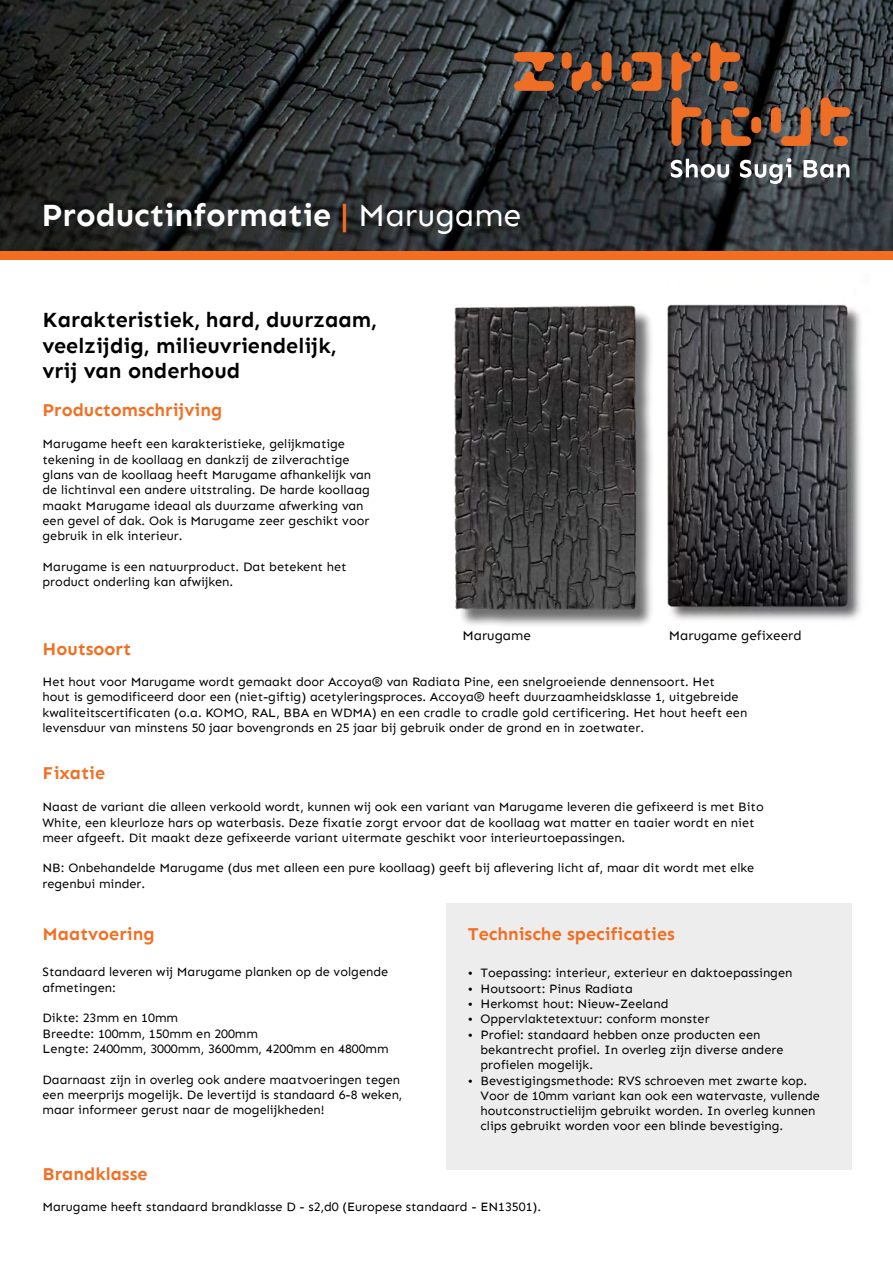
<style>
.page{position:relative;width:893px;height:1263px;background:#fff}
.page>*{position:absolute;margin:0;border:0;box-sizing:border-box;transform-origin:0 0}
.t1{font:700 32.25px "Sen";color:#fff}
.t2{font:700 21.6px/26px "Sen";color:#000}
.t3{font:700 18px "Sen";color:#f36e20}
.t4{font:13.5px "Sen";color:#000}
.t5{font:12.75px/15.3px "Sen";color:#000}
.s1{color:#f36e20}
.s2{font-weight:400}
</style>
<div class="page">
<img style="left:0;top:0;width:893px;height:251px">
<svg style="left:514px;top:52px;width:40px;height:39px;background:#a45b31"></svg>
<svg style="left:622px;top:52px;width:39px;height:39px;background:#9e552b"></svg>
<svg style="left:671px;top:52px;width:30px;height:39px"></svg>
<svg style="left:771px;top:107px;width:40px;height:39px;background:#9b5e3b"></svg>
<svg style="left:721px;top:107px;width:40px;height:39px;background:#7f4626"></svg>
<svg style="left:562px;top:52px;width:50px;height:39px;background:#804c2e"></svg>
<svg style="left:710px;top:43px;width:30px;height:48px"></svg>
<svg style="left:820px;top:98px;width:30px;height:48px"></svg>
<svg style="left:671px;top:98px;width:40px;height:48px;background:#854d2d"></svg>
<svg style="left:671px;top:158px;width:178px;height:26px"></svg>
<div style="left:0;top:251px;width:893px;height:8px;background:#f36e20"></div>
<div style="left:458px;top:309px;width:196px;height:319px;background:#000;opacity:.56"></div>
<img style="left:454px;top:305px;width:195px;height:314px">
<img style="left:667px;top:304px;width:194px;height:316px">
<div style="left:446px;top:904px;width:405px;height:266px;background:#ededed"></div>
<h1 class="t1" style="left:42px;top:196px;width:482px">Productinformatie <span class="s1">|</span> <span class="s2">Marugame</span></h1>
<h2 class="t2" style="left:43px;top:307px;width:336px">Karakteristiek, hard, duurzaam, veelzijdig, milieuvriendelijk, vrij van onderhoud</h2>
<h3 class="t3" style="left:43px;top:400px;width:181px">Productomschrijving</h3>
<p class="t5" style="left:43px;top:436px;width:330px">Marugame heeft een karakteristieke, gelijkmatige tekening in de koollaag en dankzij de zilverachtige glans van de koollaag heeft Marugame afhankelijk van de lichtinval een andere uitstraling. De harde koollaag maakt Marugame ideaal als duurzame afwerking van een gevel of dak. Ook is Marugame zeer geschikt voor gebruik in elk interieur.</p>
<p class="t5" style="left:43px;top:559px;width:305px">Marugame is een natuurproduct. Dat betekent het product onderling kan afwijken.</p>
<h3 class="t3" style="left:43px;top:638px;width:90px">Houtsoort</h3>
<p class="t4" style="left:462px;top:627px;width:70px">Marugame</p>
<p class="t4" style="left:669px;top:627px;width:134px">Marugame gefixeerd</p>
<p class="t5" style="left:43px;top:674px;width:706px">Het hout voor Marugame wordt gemaakt door Accoya® van Radiata Pine, een snelgroeiende dennensoort. Het<br>hout is gemodificeerd door een (niet-giftig) acetyleringsproces. Accoya® heeft duurzaamheidsklasse 1, uitgebreide kwaliteitscertificaten (o.a. KOMO, RAL, BBA en WDMA) en een cradle to cradle gold certificering. Het hout heeft een levensduur van minstens 50 jaar bovengronds en 25 jaar bij gebruik onder de grond en in zoetwater.</p>
<h3 class="t3" style="left:43px;top:762px;width:64px">Fixatie</h3>
<p class="t5" style="left:42px;top:799px;width:723px">Naast de variant die alleen verkoold wordt, kunnen wij ook een variant van Marugame leveren die gefixeerd is met Bito<br>White, een kleurloze hars op waterbasis. Deze fixatie zorgt ervoor dat de koollaag wat matter en taaier wordt en niet meer afgeeft. Dit maakt deze gefixeerde variant uitermate geschikt voor interieurtoepassingen.</p>
<p class="t5" style="left:42px;top:860px;width:713px">NB: Onbehandelde Marugame (dus met alleen een pure koollaag) geeft bij aflevering licht af, maar dit wordt met elke regenbui minder.</p>
<h3 class="t3" style="left:43px;top:924px;width:113px">Maatvoering</h3>
<p class="t5" style="left:43px;top:964px;width:347px">Standaard leveren wij Marugame planken op de volgende afmetingen:</p>
<p class="t5" style="left:43px;top:1010px;width:348px">Dikte: 23mm en 10mm<br>Breedte: 100mm, 150mm en 200mm<br>Lengte: 2400mm, 3000mm, 3600mm, 4200mm en 4800mm</p>
<p class="t5" style="left:43px;top:1071px;width:361px">Daarnaast zijn in overleg ook andere maatvoeringen tegen een meerprijs mogelijk. De levertijd is standaard 6-8 weken, maar informeer gerust naar de mogelijkheden!</p>
<h3 class="t3" style="left:43px;top:1163px;width:107px">Brandklasse</h3>
<h3 class="t3" style="left:468px;top:923px;width:209px">Technische specificaties</h3>
<p class="t5" style="left:468px;top:965px;width:326px">• Toepassing: interieur, exterieur en daktoepassingen</p>
<p class="t5" style="left:468px;top:981px;width:166px">• Houtsoort: Pinus Radiata</p>
<p class="t5" style="left:468px;top:996px;width:202px">• Herkomst hout: Nieuw-Zeeland</p>
<p class="t5" style="left:468px;top:1011px;width:243px">• Oppervlaktetextuur: conform monster</p>
<p class="t5" style="left:480px;top:1027px;width:305px;text-indent:-13px">• Profiel: standaard hebben onze producten een bekantrecht profiel. In overleg zijn diverse andere profielen mogelijk.</p>
<p class="t5" style="left:480px;top:1073px;width:341px;text-indent:-13px">• Bevestigingsmethode: RVS schroeven met zwarte kop.<br>Voor de 10mm variant kan ook een watervaste, vullende houtconstructielijm gebruikt worden. In overleg kunnen clips gebruikt worden voor een blinde bevestiging.</p>
<p class="t5" style="left:42px;top:1199px;width:500px">Marugame heeft standaard brandklasse D - s2,d0 (Europese standaard - EN13501).</p>
</div>
